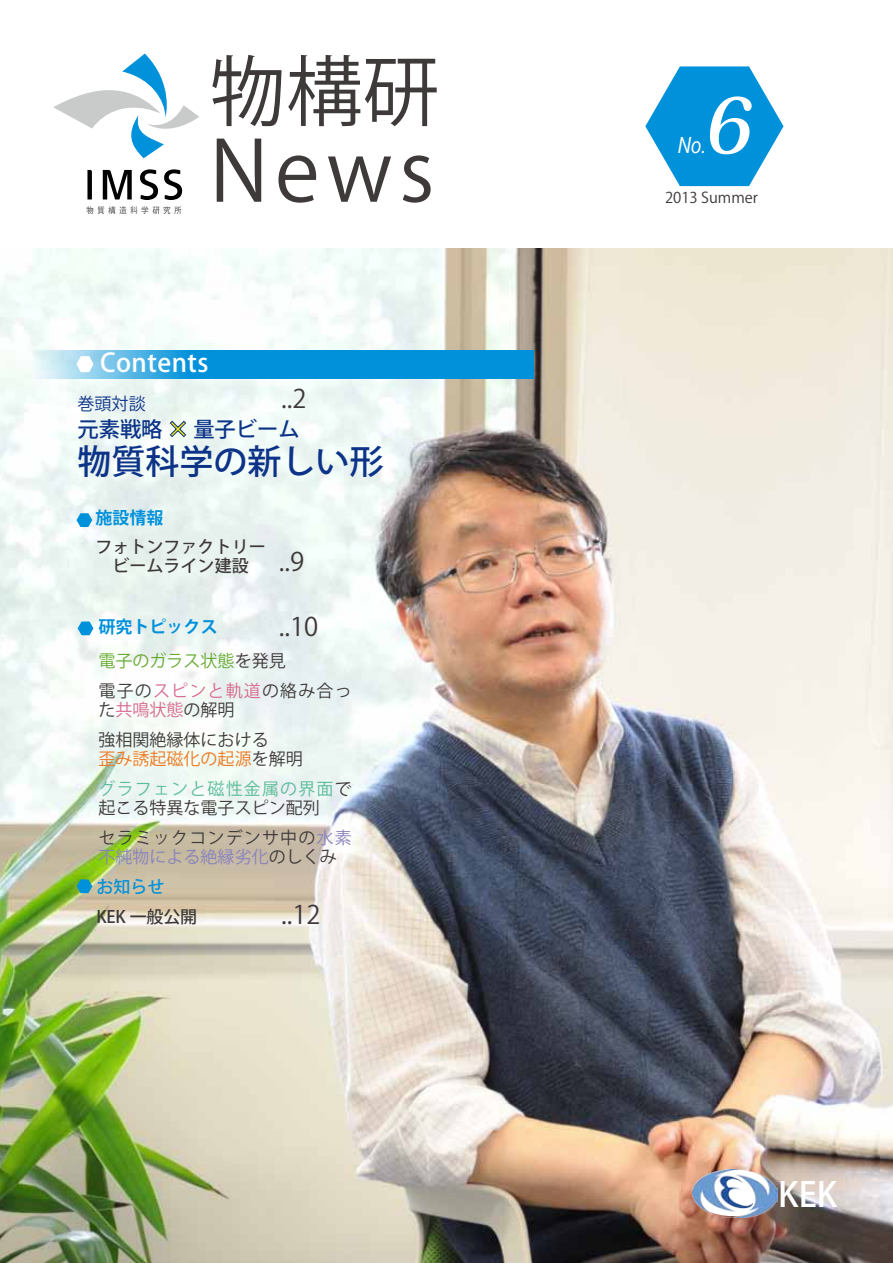
<style>
.page{position:relative;width:893px;height:1263px;background:#fff}
.page>*{position:absolute;margin:0;border:0;box-sizing:border-box;transform-origin:0 0}
.t1{font:82.95px "Koz Go Pr 6 N";color:#3e3a39}
.t2{font:76.5px "Koz Go Pr 6 N";color:#3e3a39}
.t3{font:italic 700 76.5px "Koz Min Pro";color:#fff}
.t4{font:500 34.05px "Koz Go Pro";color:#0c3388}
.t5{font:500 34.05px "Koz Go Pro";color:#fff}
.t6{font:25.5px "Koz Go Pro";color:#3e3a39}
.t7{font:500 25.5px "Koz Go Pr 6 N";letter-spacing:.02em;color:#fff}
.t8{font:italic 22.35px "Arial Narrow";color:#fff}
.t9{font:500 21.3px "Koz Go Pro";color:#0c3388}
.t10{font:16.95px/29.7px "Koz Go Pro";letter-spacing:.07em;color:#3e3a39}
.t11{font:16.95px/29.7px "Koz Go Pro";letter-spacing:.07em;color:#5abc98}
.t12{font:500 16.95px/19.2px "Koz Go Pro";color:#3e3a39}
.t13{font:16.95px/29.7px "Koz Go Pro";color:#3e3a39}
.t14{font:16.95px/29.8px "Koz Go Pro";color:#8983bd}
.t15{font:700 16.95px "Koz Go Pro";color:#0091db}
.t16{font:16.95px "Koz Go Pro";color:#0c3388}
.t17{font:14.85px "Koz Go Pr 6 N";color:#3e3a39}
.s1{font-weight:400;color:#fff100}
.s2{color:#65aa30}
.s3{color:#d76a91}
.s4{color:#ee781f}
.s5{color:#3e3a39}
.s6{color:#8983bd}
.s7{font-weight:500;color:#0091db}
</style>
<div class="page">
<svg style="left:645px;top:66px;width:138px;height:120px"></svg>
<svg style="left:53px;top:54px;width:146px;height:104px"></svg>
<svg style="left:87px;top:170px;width:5px;height:29px"></svg>
<svg style="left:103px;top:170px;width:29px;height:29px"></svg>
<svg style="left:140px;top:169px;width:18px;height:31px"></svg>
<svg style="left:164px;top:169px;width:18px;height:31px"></svg>
<svg style="left:86px;top:206px;width:95px;height:8px"></svg>
<img style="left:0;top:249px;width:893px;height:1014px">
<svg style="left:77px;top:879px;width:15px;height:14px"></svg>
<svg style="left:0;top:350px;width:534px;height:29px;background:#31a6e0"></svg>
<svg style="left:77px;top:356px;width:16px;height:16px"></svg>
<svg style="left:168px;top:419px;width:20px;height:20px"></svg>
<svg style="left:78px;top:621px;width:15px;height:14px"></svg>
<svg style="left:76px;top:513px;width:16px;height:14px"></svg>
<img style="left:692px;top:1169px;width:85px;height:49px">
<h2 class="t2" style="left:210px;top:48px;width:231px">物構研</h2>
<h1 class="t1" style="left:210px;top:125px;width:226px">News</h1>
<h3 class="t8" style="left:678px;top:130px;width:30px">No.</h3>
<h2 class="t3" style="left:702px;top:69px;width:68px">6</h2>
<p class="t17" style="left:665px;top:189px;width:94px">2013 Summer</p>
<h3 class="t7" style="left:100px;top:348px;width:110px">Contents</h3>
<p class="t16" style="left:78px;top:392px;width:70px">巻頭対談</p>
<h3 class="t6" style="left:281px;top:382px;width:27px">..2</h3>
<p class="t9" style="left:78px;top:415px;width:224px">元素戦略 <span class="s1">×</span> 量子ビーム</p>
<h3 class="t4" style="left:78px;top:439px;width:308px">物質科学の新しい形</h3>
<p class="t15" style="left:96px;top:507px;width:70px">施設情報</p>
<p class="t12" style="left:96px;top:538px;width:172px">フォトンファクトリー　ビームライン建設</p>
<h3 class="t6" style="left:279px;top:546px;width:27px">..9</h3>
<p class="t15" style="left:99px;top:615px;width:121px">研究トピックス</p>
<h3 class="t6" style="left:279px;top:610px;width:41px">..10</h3>
<p class="t10" style="left:99px;top:647px;width:255px"><span class="s2">電子のガラス状態</span>を発見<br>電子の<span class="s3">スピンと軌道</span>の絡み合っ</p>
<p class="t13" style="left:99px;top:696px;width:172px">た<span class="s3">共鳴状態</span>の解明<br>強相関絶縁体における</p>
<p class="t11" style="left:99px;top:744px;width:255px"><span class="s4">歪み誘起磁化の起源</span><span class="s5">を解明<br></span>グラフェンと磁性金属の界面<span class="s5">で</span></p>
<p class="t10" style="left:99px;top:793px;width:255px">起こる特異な電子スピン配列<br>セラミックコンデンサ中の<span class="s6">水素</span></p>
<p class="t14" style="left:96px;top:842px;width:242px">不純物による絶縁劣化<span class="s5">のしくみ</span><span class="s7">お知らせ</span></p>
<p class="t12" style="left:96px;top:908px;width:102px">KEK 一般公開</p>
<h3 class="t6" style="left:281px;top:898px;width:41px">..12</h3>
<h3 class="t5" style="left:778px;top:1172px;width:61px">KEK</h3>
</div>
